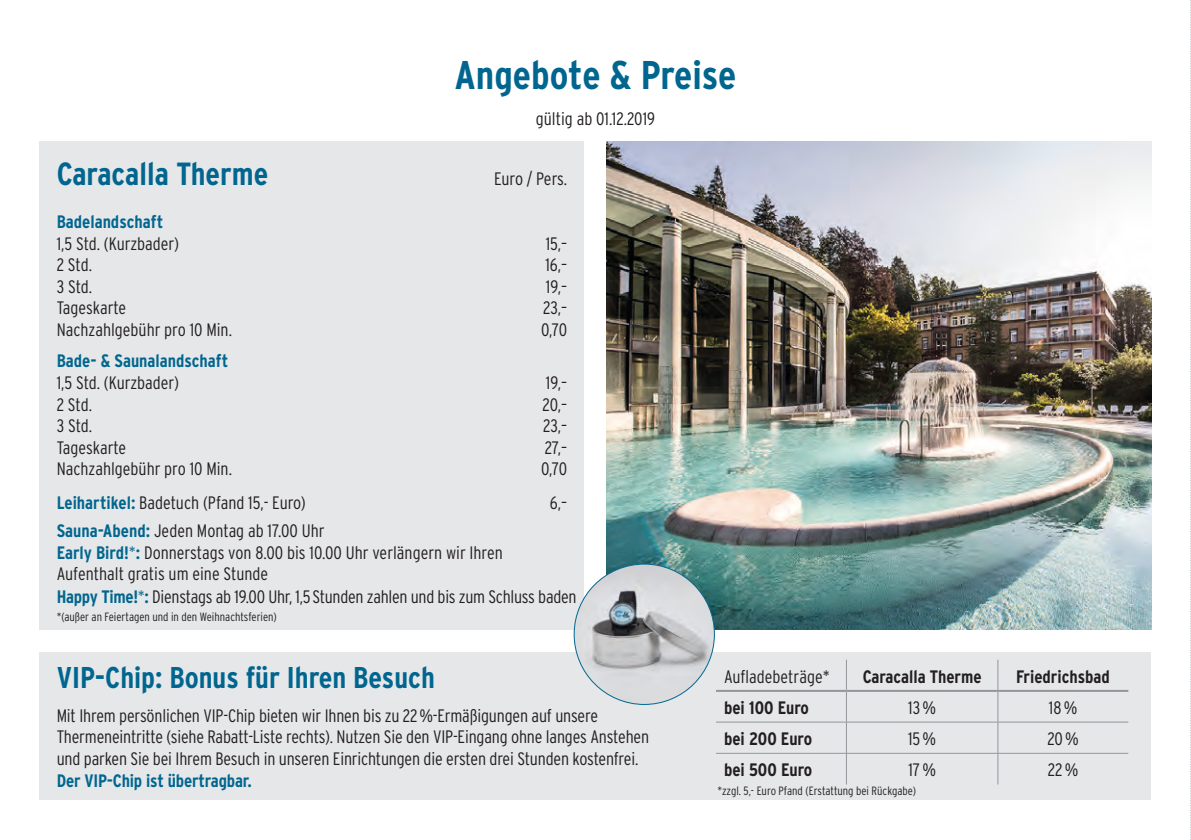
<style>
.page{position:relative;width:1191px;height:840px;background:#fff}
.page>*{position:absolute;margin:0;border:0;box-sizing:border-box;transform-origin:0 0}
.t1{font:700 condensed 40px "Interstate";color:#01668f}
.t2{font:700 condensed 32px "Interstate";color:#01668f}
.t3{font:700 condensed 30px "Interstate";color:#01668f}
.t4{font:300 condensed 18px/21.6px "Interstate";letter-spacing:-.01em;color:#231f20}
.t5{font:700 condensed 18px "Interstate";color:#01668f}
.t6{font:700 condensed 18px "Interstate";color:#231f20}
.t7{font:300 condensed 12px "Interstate";color:#231f20}
.s1{font-weight:700;color:#01668f}
.s2{color:#01668f}
</style>
<div class="page">
<img style="left:607px;top:142px;width:544px;height:487px">
<div style="left:40px;top:142px;width:544px;height:487px;background:#e6e7e9"></div>
<div style="left:40px;top:652px;width:1111px;height:147px;background:#e6e7e9"></div>
<hr style="left:846px;top:659px;width:1px;height:30px;background:#939598">
<hr style="left:997px;top:659px;width:1px;height:30px;background:#939598">
<hr style="left:846px;top:691px;width:1px;height:30px;background:#939598">
<hr style="left:997px;top:691px;width:1px;height:30px;background:#939598">
<hr style="left:716px;top:721px;width:130px;height:1px;background:#939598">
<hr style="left:846px;top:721px;width:152px;height:1px;background:#939598">
<hr style="left:846px;top:722px;width:1px;height:30px;background:#939598">
<hr style="left:998px;top:721px;width:130px;height:1px;background:#939598">
<hr style="left:997px;top:722px;width:1px;height:30px;background:#939598">
<hr style="left:716px;top:752px;width:130px;height:1px;background:#939598">
<hr style="left:846px;top:752px;width:152px;height:1px;background:#939598">
<hr style="left:846px;top:753px;width:1px;height:31px;background:#939598">
<hr style="left:998px;top:752px;width:130px;height:1px;background:#939598">
<hr style="left:997px;top:753px;width:1px;height:31px;background:#939598">
<hr style="left:716px;top:689px;width:130px;height:2px;background:#939598">
<hr style="left:846px;top:689px;width:152px;height:2px;background:#939598">
<hr style="left:998px;top:689px;width:130px;height:2px;background:#939598">
<img style="left:574px;top:563px;width:140px;height:141px;border-radius:70px">
<svg style="left:1190px;top:0;width:1px;height:840px"></svg>
<p class="t1" style="left:454px;top:52px;width:283px">Angebote &amp; Preise</p>
<p class="t4" style="left:536px;top:108px;width:121px">gültig ab 01.12.2019</p>
<p class="t2" style="left:57px;top:155px;width:213px">Caracalla Therme</p>
<p class="t4" style="left:494px;top:167px;width:75px">Euro / Pers.</p>
<p class="t5" style="left:57px;top:211px;width:108px">Badelandschaft</p>
<p class="t4" style="left:57px;top:232px;width:124px">1,5 Std. (Kurzbader)</p>
<p class="t4" style="left:545px;top:232px;width:23px">15,–</p>
<p class="t4" style="left:57px;top:254px;width:37px">2 Std.</p>
<p class="t4" style="left:545px;top:254px;width:23px">16,–</p>
<p class="t4" style="left:57px;top:275px;width:37px">3 Std.</p>
<p class="t4" style="left:546px;top:275px;width:23px">19,–</p>
<p class="t4" style="left:57px;top:297px;width:71px">Tageskarte</p>
<p class="t4" style="left:543px;top:297px;width:25px">23,–</p>
<p class="t4" style="left:57px;top:318px;width:177px">Nachzahlgebühr pro 10 Min.</p>
<p class="t4" style="left:541px;top:318px;width:27px">0,70</p>
<p class="t5" style="left:57px;top:350px;width:173px">Bade- &amp; Saunalandschaft</p>
<p class="t4" style="left:57px;top:371px;width:124px">1,5 Std. (Kurzbader)</p>
<p class="t4" style="left:546px;top:371px;width:23px">19,–</p>
<p class="t4" style="left:57px;top:393px;width:37px">2 Std.</p>
<p class="t4" style="left:542px;top:393px;width:26px">20,–</p>
<p class="t4" style="left:57px;top:414px;width:37px">3 Std.</p>
<p class="t4" style="left:543px;top:414px;width:25px">23,–</p>
<p class="t4" style="left:57px;top:436px;width:71px">Tageskarte</p>
<p class="t4" style="left:544px;top:436px;width:24px">27,–</p>
<p class="t4" style="left:57px;top:458px;width:177px">Nachzahlgebühr pro 10 Min.</p>
<p class="t4" style="left:541px;top:458px;width:27px">0,70</p>
<p class="t4" style="left:57px;top:491px;width:250px"><span class="s1">Leihartikel:</span> Badetuch (Pfand 15,- Euro)</p>
<p class="t4" style="left:550px;top:491px;width:19px">6,–</p>
<p class="t4" style="left:57px;top:519px;width:269px"><span class="s1">Sauna-Abend:</span> Jeden Montag ab 17.00 Uhr</p>
<p class="t4" style="left:57px;top:541px;width:448px"><span class="s1">Early Bird!</span><span class="s2">*</span><span class="s1">:</span> Donnerstags von 8.00 bis 10.00 Uhr verlängern wir Ihren<br>Aufenthalt gratis um eine Stunde</p>
<p class="t4" style="left:57px;top:585px;width:521px"><span class="s1">Happy Time!</span><span class="s2">*</span><span class="s1">:</span> Dienstags ab 19.00 Uhr, 1,5Stunden zahlen und bis zum Schluss baden</p>
<p class="t7" style="left:57px;top:610px;width:221px">*(außer an Feiertagen und in den Weihnachtsferien)</p>
<p class="t3" style="left:57px;top:660px;width:380px">VIP-Chip: Bonus für Ihren Besuch</p>
<p class="t4" style="left:57px;top:704px;width:543px">Mit Ihrem persönlichen VIP-Chip bieten wir Ihnen bis zu 22%-Ermäßigungen auf unsere</p>
<p class="t4" style="left:57px;top:725px;width:594px">Thermeneintritte (siehe Rabatt-Liste rechts). Nutzen Sie den VIP-Eingang ohne langes Anstehen</p>
<p class="t4" style="left:57px;top:747px;width:583px">und parken Sie bei Ihrem Besuch in unseren Einrichtungen die ersten drei Stunden kostenfrei.</p>
<p class="t5" style="left:57px;top:769px;width:197px">Der VIP-Chip ist übertragbar.</p>
<p class="t4" style="left:724px;top:665px;width:107px">Aufladebeträge*</p>
<p class="t6" style="left:862px;top:665px;width:120px">Caracalla Therme</p>
<p class="t6" style="left:1016px;top:665px;width:95px">Friedrichsbad</p>
<p class="t6" style="left:724px;top:697px;width:86px">bei 100 Euro</p>
<p class="t4" style="left:908px;top:696px;width:29px">13%</p>
<p class="t4" style="left:1049px;top:696px;width:30px">18%</p>
<p class="t6" style="left:724px;top:728px;width:90px">bei 200 Euro</p>
<p class="t4" style="left:908px;top:727px;width:30px">15%</p>
<p class="t4" style="left:1047px;top:727px;width:33px">20%</p>
<p class="t6" style="left:724px;top:759px;width:90px">bei 500 Euro</p>
<p class="t4" style="left:908px;top:758px;width:29px">17%</p>
<p class="t4" style="left:1047px;top:758px;width:32px">22%</p>
<p class="t7" style="left:717px;top:783px;width:200px">*zzgl. 5,- Euro Pfand (Erstattung bei Rückgabe)</p>
</div>
